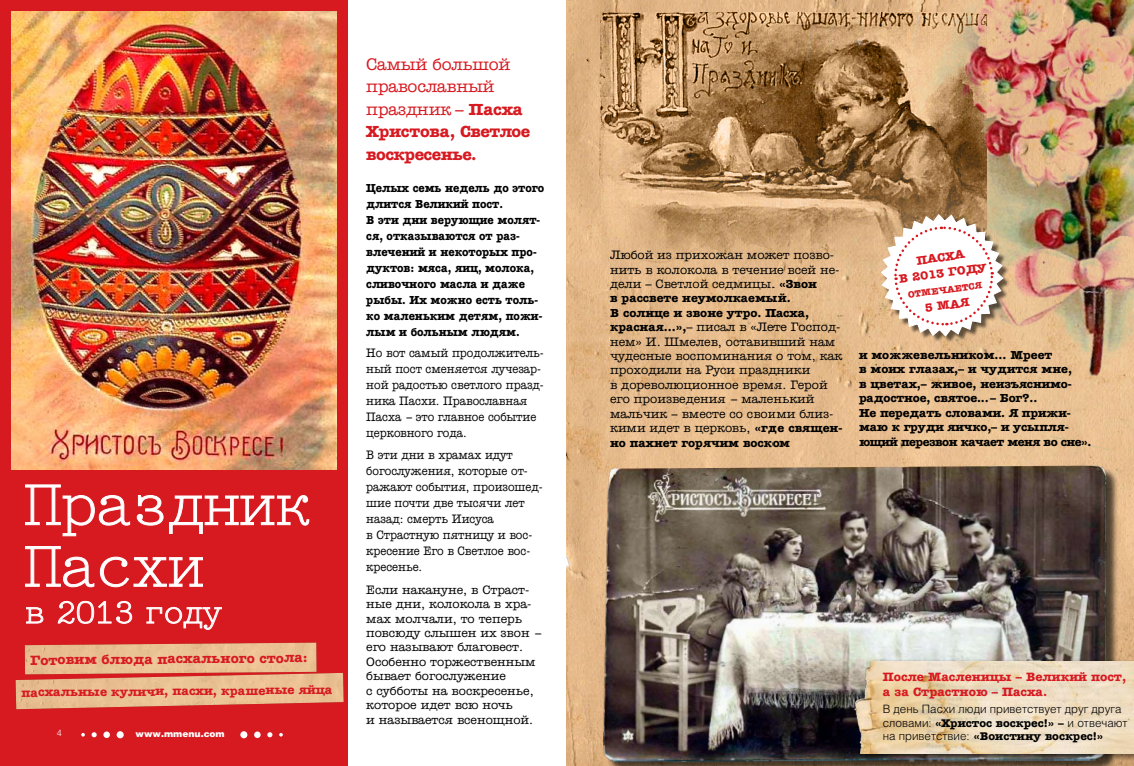
<style>
.page{position:relative;width:1134px;height:766px;background:#fff}
.page>*{position:absolute;margin:0;border:0;box-sizing:border-box;transform-origin:0 0}
.t1{font:54.1px/61.6px "Jatran";color:#fff;scale:1.1 1}
.t2{font:29.2px "Jatran";color:#fff;scale:1.1 1}
.t3{font:16.6px/22.5px "Secretary";letter-spacing:-.01em;color:#d71920}
.t4{font:700 13.9px "Secretary";color:#d71920}
.t5{font:700 12.5px/15px "Secretary";color:#d71920}
.t6{font:700 12.3px/16px "Secretary";color:#d71920;text-align:center}
.t7{font:12px/14.4px "Secretary";color:#000}
.t8{font:12px/16px "Secretary";color:#000;scale:.91 1}
.t9{font:700 12px/16px "Secretary";color:#000;scale:.91 1}
.t10{font:700 12px/14.4px "Secretary";color:#000}
.t11{font:700 11.5px/13.8px "Secretary";color:#000}
.t12{font:300 11.5px "Helios";color:#000}
.t13{font:700 9.6px "Secretary";color:#d71920}
.t14{font:900 9px "Helios";color:#fff}
.t15{font:300 9px "Helios";color:#fff}
.s1{font-weight:700}
.s2{font-family:"Helios";font-weight:300}
</style>
<div class="page">
<img style="left:567px;top:0;width:567px;height:765px">
<div style="left:605px;top:467px;width:529px;height:298px;background:#000;opacity:.65"></div>
<img style="left:601px;top:465px;width:509px;height:298px">
<div style="left:0;top:0;width:347px;height:765px;background:#d71920"></div>
<img style="left:11px;top:12px;width:325px;height:457px">
<svg style="left:26px;top:607px;width:17px;height:16px"></svg>
<svg style="left:58px;top:600px;width:74px;height:23px"></svg>
<svg style="left:146px;top:606px;width:76px;height:23px"></svg>
<svg style="left:24px;top:642px;width:293px;height:30px;background:#e8b58a"></svg>
<img style="left:16px;top:672px;width:328px;height:37px">
<div style="left:852px;top:658px;width:282px;height:107px;background:#000;opacity:.5"></div>
<img style="left:853px;top:660px;width:281px;height:93px">
<img style="left:590px;top:12px;width:284px;height:256px">
<img style="left:874px;top:0;width:260px;height:465px">
<svg style="left:25px;top:484px;width:105px;height:52px"></svg>
<svg style="left:137px;top:495px;width:172px;height:39px"></svg>
<svg style="left:25px;top:546px;width:69px;height:41px"></svg>
<svg style="left:100px;top:556px;width:103px;height:31px"></svg>
<div style="left:240px;top:731px;width:7px;height:7px;background:#fff;border-radius:50%"></div>
<div style="left:254px;top:731px;width:7px;height:6px;background:#fff;border-radius:50%"></div>
<svg style="left:267px;top:732px;width:5px;height:5px"></svg>
<svg style="left:279px;top:733px;width:4px;height:3px"></svg>
<div style="left:117px;top:731px;width:7px;height:7px;background:#fff;border-radius:50%"></div>
<div style="left:103px;top:731px;width:7px;height:6px;background:#fff;border-radius:50%"></div>
<svg style="left:92px;top:732px;width:5px;height:5px"></svg>
<svg style="left:81px;top:733px;width:4px;height:3px"></svg>
<div style="left:882px;top:215px;width:138px;height:138px;background:#000;opacity:.57"></div>
<svg style="left:880px;top:213px;width:124px;height:124px"></svg>
<h1 class="t1" style="left:25px;top:474px;width:261px">Праздник<br>Пасхи</h1>
<h2 class="t2" style="left:25px;top:595px;width:180px">в 2013 году</h2>
<p class="t4" style="left:30px;top:652px;width:279px;rotate:-1deg">Готовим блюда пасхального стола:</p>
<p class="t5" style="left:21px;top:685px;width:315px;rotate:-1deg">пасхальные куличи, пасхи, крашеные яйца</p>
<p class="t15" style="left:57px;top:727px;width:7px">4</p>
<p class="t14" style="left:136px;top:727px;width:91px">www.mmenu.com</p>
<h3 class="t3" style="left:366px;top:53px;width:165px">Самый большой православный праздник – <span class="s1">Пасха<br>Христова, Светлое воскресенье.</span></h3>
<p class="t9" style="left:366px;top:180px;width:197px">Целых семь недель до этого длится Великий пост.<br>В эти дни верующие молят&shy;ся, отказываются от раз&shy;влечений и некоторых про&shy;дуктов: мяса, яиц, молока, сливочного масла и даже рыбы. Их можно есть толь&shy;ко маленьким детям, пожи&shy;лым и больным людям.</p>
<p class="t8" style="left:366px;top:345px;width:197px">Но вот самый продолжитель&shy;ный пост сменяется лучезар&shy;ной радостью светлого празд&shy;ника Пасхи. Православная<br>Пасха – это главное событие церковного года.</p>
<p class="t8" style="left:366px;top:446px;width:195px">В эти дни в храмах идут богослужения, которые от&shy;ражают события, произошед&shy;шие почти две тысячи лет назад: смерть Иисуса<br>в Страстную пятницу и вос&shy;кресение Его в Светлое вос&shy;кресенье.</p>
<p class="t7" style="left:366px;top:582px;width:177px">Если накануне, в Страст&shy;ные дни, колокола в хра&shy;мах молчали, то теперь повсюду слышен их звон – его называют благовест.<br>Особенно торжественным бывает богослужение<br>с субботы на воскресенье, которое идет всю ночь<br>и называется всенощной.</p>
<p class="t7" style="left:610px;top:248px;width:234px">Любой из прихожан может позво&shy;нить в колокола в течение всей не&shy;дели – Светлой седмицы. <span class="s1">«Звон<br>в рассвете неумолкаемый.<br>В солнце и звоне утро. Пасха, красная...»,</span>– писал в «Лете Господ&shy;нем» И. Шмелев, оставивший нам чудесные воспоминания о том, как проходили на Руси праздники<br>в дореволюционное время. Герой его произведения – маленький мальчик – вместе со своими близ&shy;кими идет в церковь, <span class="s1">«где священ&shy;но пахнет горячим воском</span></p>
<p class="t6" style="left:895px;top:255px;width:90px;rotate:-8deg">Пасх а<br>в 2013 году</p>
<p class="t13" style="left:907px;top:289px;width:69px;rotate:-8deg">отм ечается</p>
<p class="t6" style="left:924px;top:300px;width:45px;rotate:-8deg">5 мая</p>
<p class="t10" style="left:859px;top:347px;width:234px">и можжевельником... Мреет<br>в моих глазах,– и чудится мне,<br>в цветах,– живое, неизъяснимо&shy;радостное, святое...– Бог?..<br>Не передать словами. Я прижи&shy;маю к груди яичко,– и усыпля&shy;ющий перезвон качает меня во сне».</p>
<p class="t5" style="left:883px;top:669px;width:245px">После Масленицы – Великий пост, а за Страстною – Пасха.</p>
<p class="t12" style="left:883px;top:701px;width:240px">В день Пасхи люди приветствует друг друга</p>
<p class="t11" style="left:883px;top:715px;width:246px"><span class="s2">словами:</span> «Христос воскрес!» – <span class="s2">и отвечают на приветствие:</span> «Воистину воскрес!»</p>
</div>
